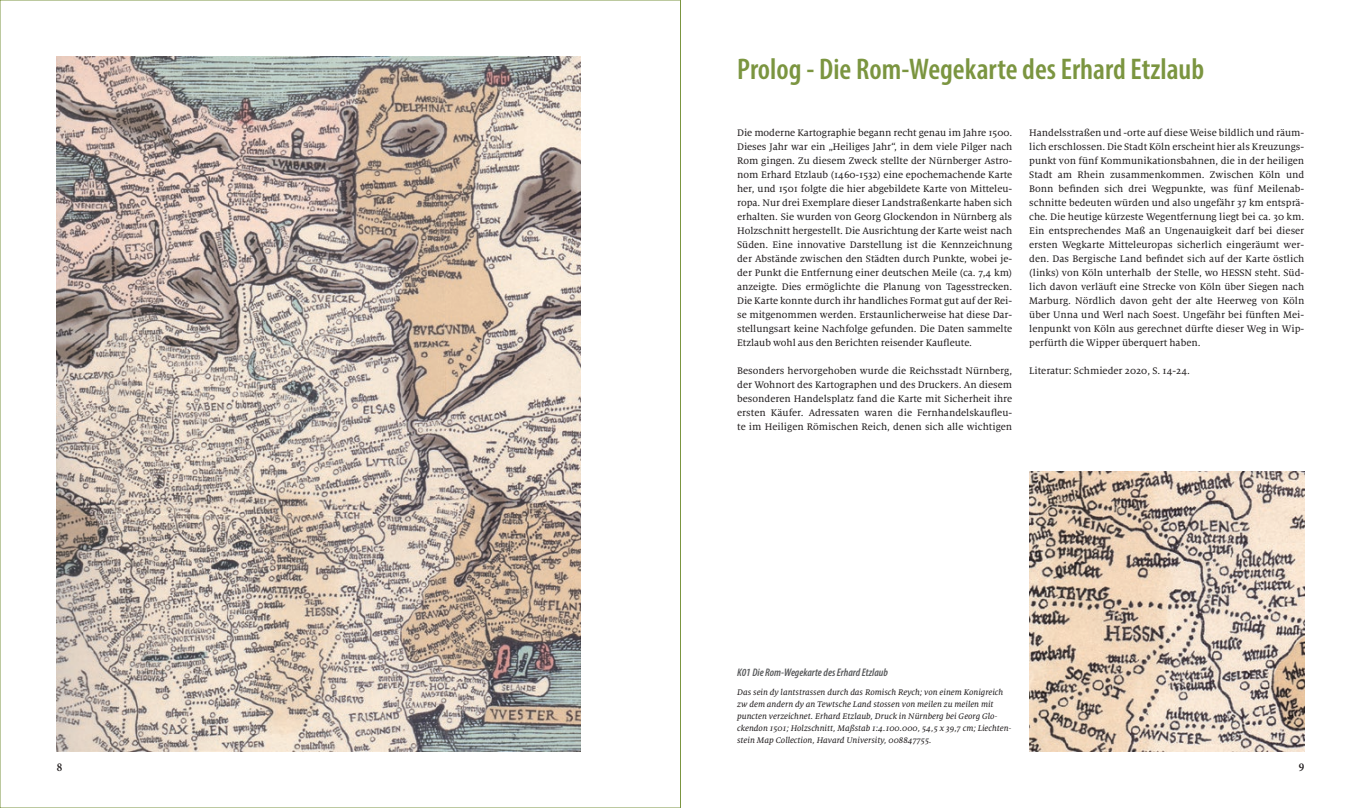
<style>
.page{position:relative;width:1361px;height:808px;background:#fff}
.page>*{position:absolute;margin:0;border:0;box-sizing:border-box;transform-origin:0 0}
.t1{font:600 condensed 30px "Myriad Pro";color:#7b9540}
.t2{font:600 condensed 12px "Minion Pro";color:#231f20}
.t3{font:italic 600 condensed 11px "Myriad Pro";color:#57585a}
.t4{font:10.5px/14px "Milo Serif Pro Text";color:#231f20;text-align:justify}
.t5{font:italic 9px/12px "Milo Serif Pro Text";color:#231f20}
</style>
<div class="page">
<img style="left:57px;top:57px;width:524px;height:694px">
<img style="left:1029px;top:471px;width:275px;height:280px">
<h1 class="t1" style="left:737px;top:51px;width:468px">Prolog - Die Rom-Wegekarte des Erhard Etzlaub</h1>
<p class="t4" style="left:737px;top:126px;width:277px">Die moderne Kartographie begann recht genau im Jahre 1500.<br>Dieses Jahr war ein „Heiliges Jahr“, in dem viele Pilger nach Rom gingen. Zu diesem Zweck stellte der Nürnberger Astro&shy;nom Erhard Etzlaub (1460-1532) eine epochemachende Karte her, und 1501 folgte die hier abgebildete Karte von Mitteleu&shy;ropa. Nur drei Exemplare dieser Landstraßenkarte haben sich erhalten. Sie wurden von Georg Glockendon in Nürnberg als Holzschnitt hergestellt. Die Ausrichtung der Karte weist nach Süden. Eine innovative Darstellung ist die Kennzeichnung der Abstände zwischen den Städten durch Punkte, wobei je&shy;der Punkt die Entfernung einer deutschen Meile (ca. 7,4 km) anzeigte. Dies ermöglichte die Planung von Tagesstrecken.<br>Die Karte konnte durch ihr handliches Format gut auf der Rei&shy;se mitgenommen werden. Erstaunlicherweise hat diese Dar&shy;stellungsart keine Nachfolge gefunden. Die Daten sammelte Etzlaub wohl aus den Berichten reisender Kaufleute.</p>
<p class="t4" style="left:737px;top:364px;width:276px">Besonders hervorgehoben wurde die Reichsstadt Nürnberg, der Wohnort des Kartographen und des Druckers. An diesem besonderen Handelsplatz fand die Karte mit Sicherheit ihre ersten Käufer. Adressaten waren die Fernhandelskaufleu&shy;te im Heiligen Römischen Reich, denen sich alle wichtigen</p>
<p class="t4" style="left:1029px;top:126px;width:276px">Handelsstraßen und -orte auf diese Weise bildlich und räum&shy;lich erschlossen. Die Stadt Köln erscheint hier als Kreuzungs&shy;punkt von fünf Kommunikationsbahnen, die in der heiligen Stadt am Rhein zusammenkommen. Zwischen Köln und Bonn befinden sich drei Wegpunkte, was fünf Meilenab&shy;schnitte bedeuten würden und also ungefähr 37 km entsprä&shy;che. Die heutige kürzeste Wegentfernung liegt bei ca. 30 km.<br>Ein entsprechendes Maß an Ungenauigkeit darf bei dieser ersten Wegkarte Mitteleuropas sicherlich eingeräumt wer&shy;den. Das Bergische Land befindet sich auf der Karte östlich (links) von Köln unterhalb der Stelle, wo HESSN steht. Süd&shy;lich davon verläuft eine Strecke von Köln über Siegen nach Marburg. Nördlich davon geht der alte Heerweg von Köln über Unna und Werl nach Soest. Ungefähr bei fünften Mei&shy;lenpunkt von Köln aus gerechnet dürfte dieser Weg in Wip&shy;perfürth die Wipper überquert haben.</p>
<p class="t4" style="left:1029px;top:364px;width:162px">Literatur: Schmieder 2020, S. 14-24.</p>
<p class="t3" style="left:737px;top:665px;width:152px">K01 Die Rom-Wegekarte des Erhard Etzlaub</p>
<p class="t5" style="left:737px;top:686px;width:276px">Das sein dy lantstrassen durch das Romisch Reych; von einem Konigreich zw dem andern dy an Tewtsche Land stossen von meilen zu meilen mit puncten verzeichnet. Erhard Etzlaub, Druck in Nürnberg bei Georg Glo&shy;ckendon 1501; Holzschnitt, Maßstab 1:4.100.000, 54,5 x 39,7 cm; Liechten&shy;stein Map Collection, Havard University, 008847755.</p>
<p class="t2" style="left:57px;top:760px;width:7px">8</p>
<p class="t2" style="left:1298px;top:760px;width:7px">9</p>
</div>
